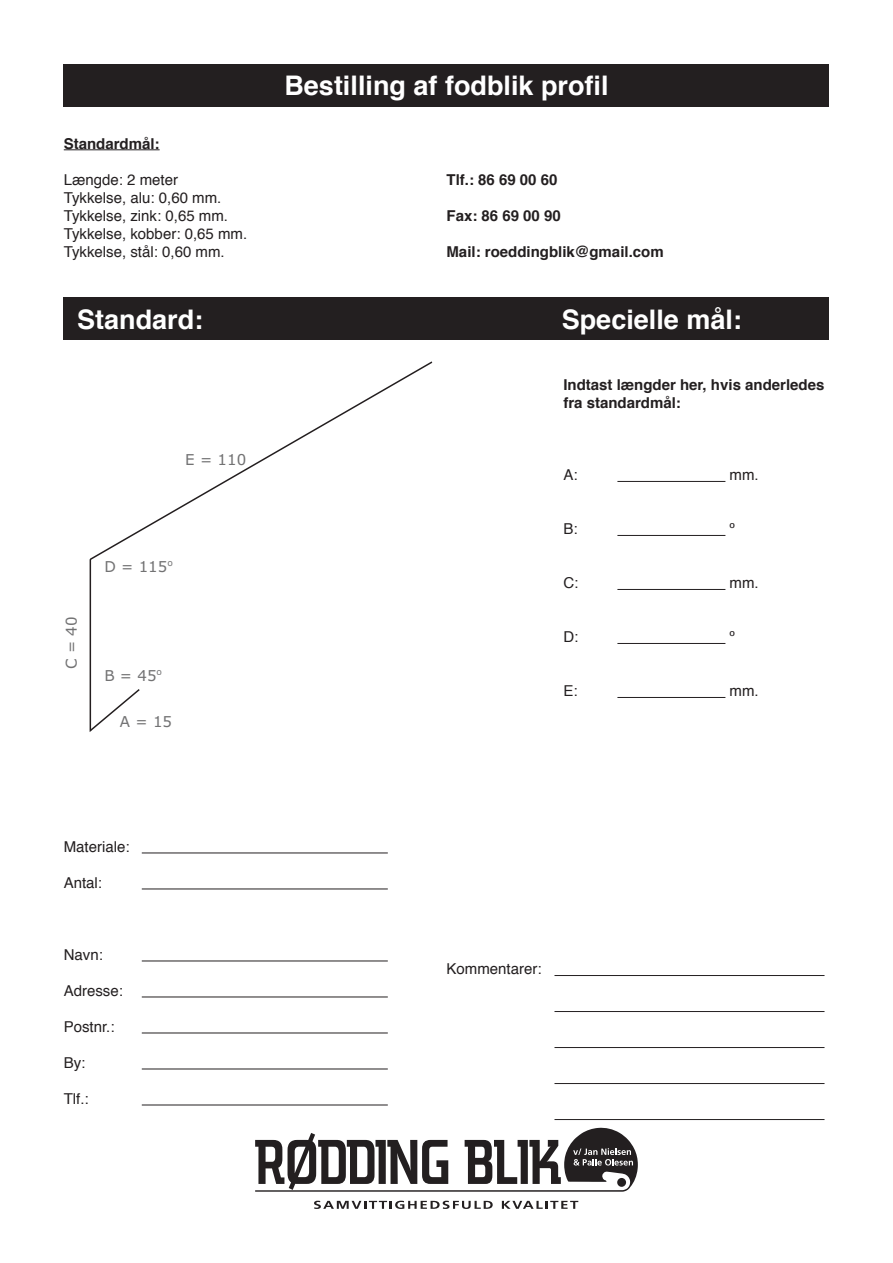
<style>
.page{position:relative;width:893px;height:1263px;background:#fff}
.page>*{position:absolute;margin:0;border:0;box-sizing:border-box;transform-origin:0 0}
.t1{font:700 27px "Helvetica";color:#fff}
.t2{font:15px/18px "Helvetica";color:#231f20}
.t3{font:700 15px/18px "Helvetica";color:#231f20}
.t4{font:15px "Verdana";color:#727273}
</style>
<div class="page">
<div style="left:64px;top:64px;width:765px;height:42px;background:#231f20"></div>
<svg style="left:314px;top:1201px;width:179px;height:8px"></svg>
<svg style="left:502px;top:1201px;width:76px;height:8px"></svg>
<svg style="left:255px;top:1128px;width:383px;height:64px"></svg>
<div style="left:617px;top:1178px;width:9px;height:9px;background:#231f20;border-radius:50%"></div>
<hr style="left:64px;top:149px;width:96px;height:1px;background:#231f20">
<hr style="left:142px;top:852px;width:246px;height:1px;background:#231f20">
<hr style="left:142px;top:888px;width:246px;height:1px;background:#231f20">
<hr style="left:142px;top:960px;width:246px;height:1px;background:#231f20">
<hr style="left:142px;top:996px;width:246px;height:1px;background:#231f20">
<hr style="left:142px;top:1032px;width:246px;height:1px;background:#231f20">
<hr style="left:142px;top:1068px;width:246px;height:1px;background:#231f20">
<hr style="left:142px;top:1104px;width:246px;height:1px;background:#231f20">
<hr style="left:617px;top:481px;width:108px;height:1px;background:#231f20">
<hr style="left:617px;top:535px;width:108px;height:1px;background:#231f20">
<hr style="left:617px;top:589px;width:108px;height:1px;background:#231f20">
<hr style="left:617px;top:643px;width:108px;height:1px;background:#231f20">
<hr style="left:617px;top:697px;width:108px;height:1px;background:#231f20">
<div style="left:64px;top:298px;width:765px;height:42px;background:#231f20"></div>
<svg style="left:90px;top:361px;width:342px;height:371px"></svg>
<hr style="left:554px;top:975px;width:270px;height:1px;background:#231f20">
<hr style="left:554px;top:1011px;width:270px;height:1px;background:#231f20">
<hr style="left:554px;top:1047px;width:270px;height:1px;background:#231f20">
<hr style="left:554px;top:1083px;width:270px;height:1px;background:#231f20">
<hr style="left:554px;top:1119px;width:270px;height:1px;background:#231f20">
<h1 class="t1" style="left:284px;top:63px;width:326px">Bestilling af fodblik profil</h1>
<p class="t3" style="left:64px;top:135px;width:97px">Standardmål:</p>
<p class="t2" style="left:64px;top:171px;width:116px">Længde: 2 meter</p>
<p class="t3" style="left:446px;top:171px;width:112px">Tlf.: 86 69 00 60</p>
<p class="t2" style="left:64px;top:189px;width:166px">Tykkelse, alu: 0,60 mm.<br>Tykkelse, zink: 0,65 mm.</p>
<p class="t3" style="left:446px;top:207px;width:116px">Fax: 86 69 00 90</p>
<p class="t2" style="left:64px;top:225px;width:185px">Tykkelse, kobber: 0,65 mm.<br>Tykkelse, stål: 0,60 mm.</p>
<p class="t3" style="left:446px;top:243px;width:219px">Mail: roeddingblik@gmail.com</p>
<h1 class="t1" style="left:77px;top:297px;width:128px">Standard:</h1>
<h1 class="t1" style="left:562px;top:297px;width:182px">Specielle mål:</h1>
<p class="t4" style="left:185px;top:449px;width:62px">E = 110</p>
<p class="t4" style="left:61px;top:669px;width:54px;rotate:-90deg">C = 40</p>
<p class="t4" style="left:104px;top:557px;width:70px">D = 115<sup>o</sup></p>
<p class="t4" style="left:104px;top:665px;width:59px">B = 45<sup>o</sup></p>
<p class="t4" style="left:120px;top:712px;width:54px">A = 15</p>
<p class="t2" style="left:64px;top:838px;width:67px">Materiale:</p>
<p class="t2" style="left:64px;top:874px;width:40px">Antal:</p>
<p class="t2" style="left:64px;top:946px;width:41px">Navn:</p>
<p class="t2" style="left:64px;top:982px;width:61px">Adresse:</p>
<p class="t2" style="left:64px;top:1018px;width:52px">Postnr.:</p>
<p class="t2" style="left:64px;top:1054px;width:23px">By:</p>
<p class="t2" style="left:64px;top:1090px;width:27px">Tlf.:</p>
<p class="t3" style="left:563px;top:376px;width:262px">Indtast længder her, hvis anderledes fra standardmål:</p>
<p class="t2" style="left:563px;top:466px;width:16px">A:</p>
<p class="t2" style="left:730px;top:466px;width:31px">mm.</p>
<p class="t2" style="left:563px;top:520px;width:16px">B:</p>
<p class="t2" style="left:730px;top:520px;width:7px">º</p>
<p class="t2" style="left:563px;top:574px;width:16px">C:</p>
<p class="t2" style="left:730px;top:574px;width:31px">mm.</p>
<p class="t2" style="left:563px;top:628px;width:16px">D:</p>
<p class="t2" style="left:730px;top:628px;width:7px">º</p>
<p class="t2" style="left:563px;top:682px;width:16px">E:</p>
<p class="t2" style="left:730px;top:682px;width:31px">mm.</p>
<p class="t2" style="left:446px;top:960px;width:97px">Kommentarer:</p>
</div>
